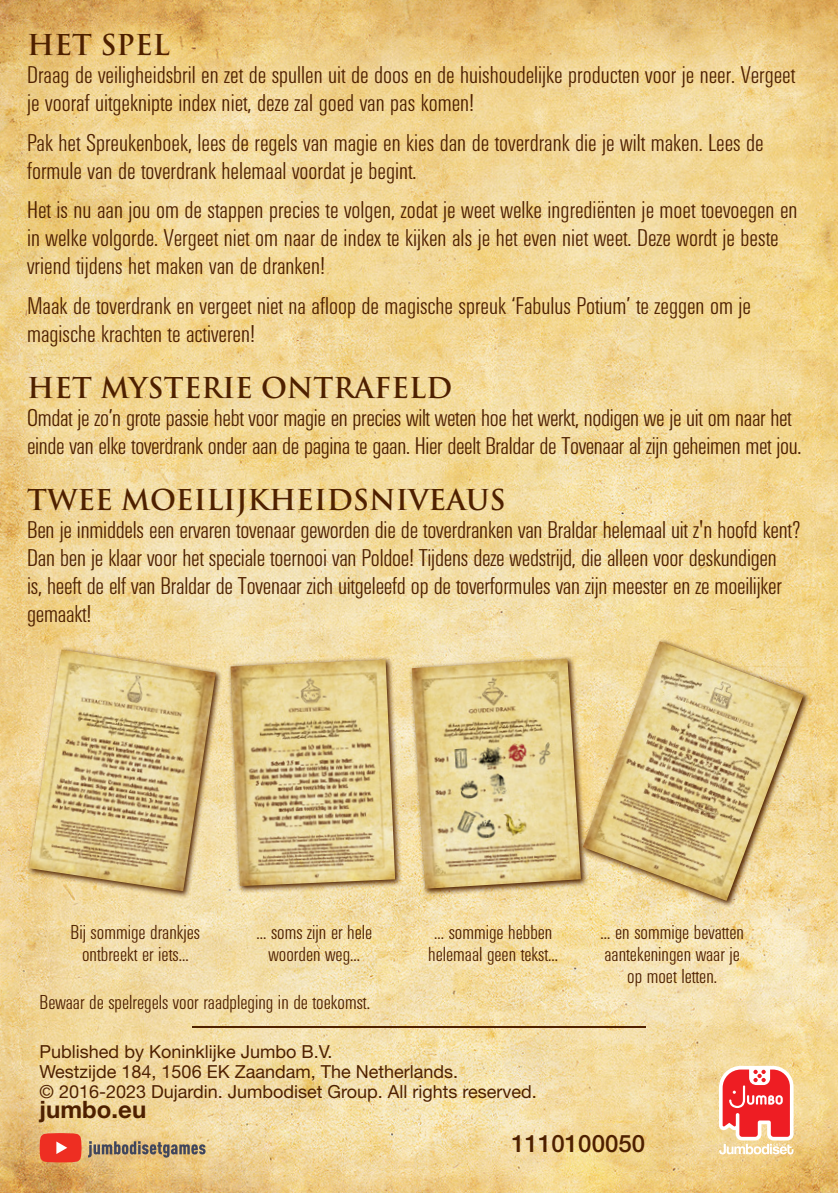
<style>
.page{position:relative;width:838px;height:1193px;background:#fff}
.page>*{position:absolute;margin:0;border:0;box-sizing:border-box;transform-origin:0 0}
.t1{font:700 28px "Trajan Pro";color:#4e2000}
.t2{font:300 24px/28px "Univers Condensed BQ";color:#4e2000}
.t3{font:500 24px "Helvetica Neue LT Std";color:#4e2000}
.t4{font:700 24px "Helvetica Neue LT Std";color:#4e2000}
.t5{font:300 20px/22px "Univers Condensed BQ";color:#4e2000;text-align:center}
.t6{font:18px/20px "Helvetica Neue LT Std";color:#4e2000}
</style>
<div class="page">
<img style="left:0;top:0;width:838px;height:1193px">
<svg style="left:227px;top:656px;width:176px;height:237px;background:#e8d29d"></svg>
<img style="left:231px;top:659px;width:164px;height:227px">
<svg style="left:409px;top:655px;width:171px;height:241px;background:#e8d19b"></svg>
<img style="left:412px;top:658px;width:168px;height:230px">
<svg style="left:26px;top:647px;width:197px;height:251px;background:#eed69d"></svg>
<img style="left:29px;top:649px;width:187px;height:242px">
<svg style="left:580px;top:638px;width:231px;height:270px;background:#edd496"></svg>
<img style="left:583px;top:641px;width:220px;height:260px">
<hr style="left:192px;top:1026px;width:454px;height:2px;background:#4e2000">
<svg style="left:719px;top:1065px;width:74px;height:89px"></svg>
<svg style="left:40px;top:1133px;width:42px;height:29px"></svg>
<svg style="left:88px;top:1141px;width:118px;height:16px;background:#a49273"></svg>
<p class="t1" style="left:27px;top:28px;width:144px">HET SPEL</p>
<p class="t2" style="left:27px;top:62px;width:769px">Draag de veiligheidsbril en zet de spullen uit de doos en de huishoudelijke producten voor je neer. Vergeet je vooraf uitgeknipte index niet, deze zal goed van pas komen!</p>
<p class="t2" style="left:27px;top:129px;width:738px">Pak het Spreukenboek, lees de regels van magie en kies dan de toverdrank die je wilt maken. Lees de formule van de toverdrank helemaal voordat je begint.</p>
<p class="t2" style="left:27px;top:197px;width:772px">Het is nu aan jou om de stappen precies te volgen, zodat je weet welke ingrediënten je moet toevoegen en in welke volgorde. Vergeet niet om naar de index te kijken als je het even niet weet. Deze wordt je beste vriend tijdens het maken van de dranken!</p>
<p class="t2" style="left:27px;top:292px;width:725px">Maak de toverdrank en vergeet niet na afloop de magische spreuk ‘Fabulus Potium’ te zeggen om je magische krachten te activeren!</p>
<p class="t1" style="left:27px;top:370px;width:427px">HET MYSTERIE ONTRAFELD</p>
<p class="t2" style="left:27px;top:404px;width:776px">Omdat je zo’n grote passie hebt voor magie en precies wilt weten hoe het werkt, nodigen we je uit om naar het einde van elke toverdrank onder aan de pagina te gaan. Hier deelt Braldar de Tovenaar al zijn geheimen met jou.</p>
<p class="t1" style="left:27px;top:482px;width:480px">TWEE MOEILIJKHEIDSNIVEAUS</p>
<p class="t2" style="left:27px;top:516px;width:775px">Ben je inmiddels een ervaren tovenaar geworden die de toverdranken van Braldar helemaal uit z'n hoofd kent?<br>Dan ben je klaar voor het speciale toernooi van Poldoe! Tijdens deze wedstrijd, die alleen voor deskundigen<br>is, heeft de elf van Braldar de Tovenaar zich uitgeleefd op de toverformules van zijn meester en ze moeilijker gemaakt!</p>
<p class="t5" style="left:71px;top:922px;width:131px">Bij sommige drankjes ontbreekt er iets...</p>
<p class="t5" style="left:40px;top:992px;width:332px">Bewaar de spelregels voor raadpleging in de toekomst.</p>
<p class="t5" style="left:256px;top:922px;width:117px">... soms zijn er hele woorden weg...</p>
<p class="t5" style="left:428px;top:922px;width:131px;text-align:left">... sommige hebben helemaal geen tekst...</p>
<p class="t5" style="left:600px;top:922px;width:145px">... en sommige bevatten aantekeningen waar je op moet letten.</p>
<p class="t6" style="left:40px;top:1041px;width:499px">Published by Koninklijke Jumbo B.V.<br>Westzijde 184, 1506 EK Zaandam, The Netherlands.<br>© 2016-2023 Dujardin. Jumbodiset Group. All rights reserved.</p>
<p class="t4" style="left:40px;top:1094px;width:108px">jumbo.eu</p>
<p class="t3" style="left:511px;top:1129px;width:135px">1110100050</p>
</div>
